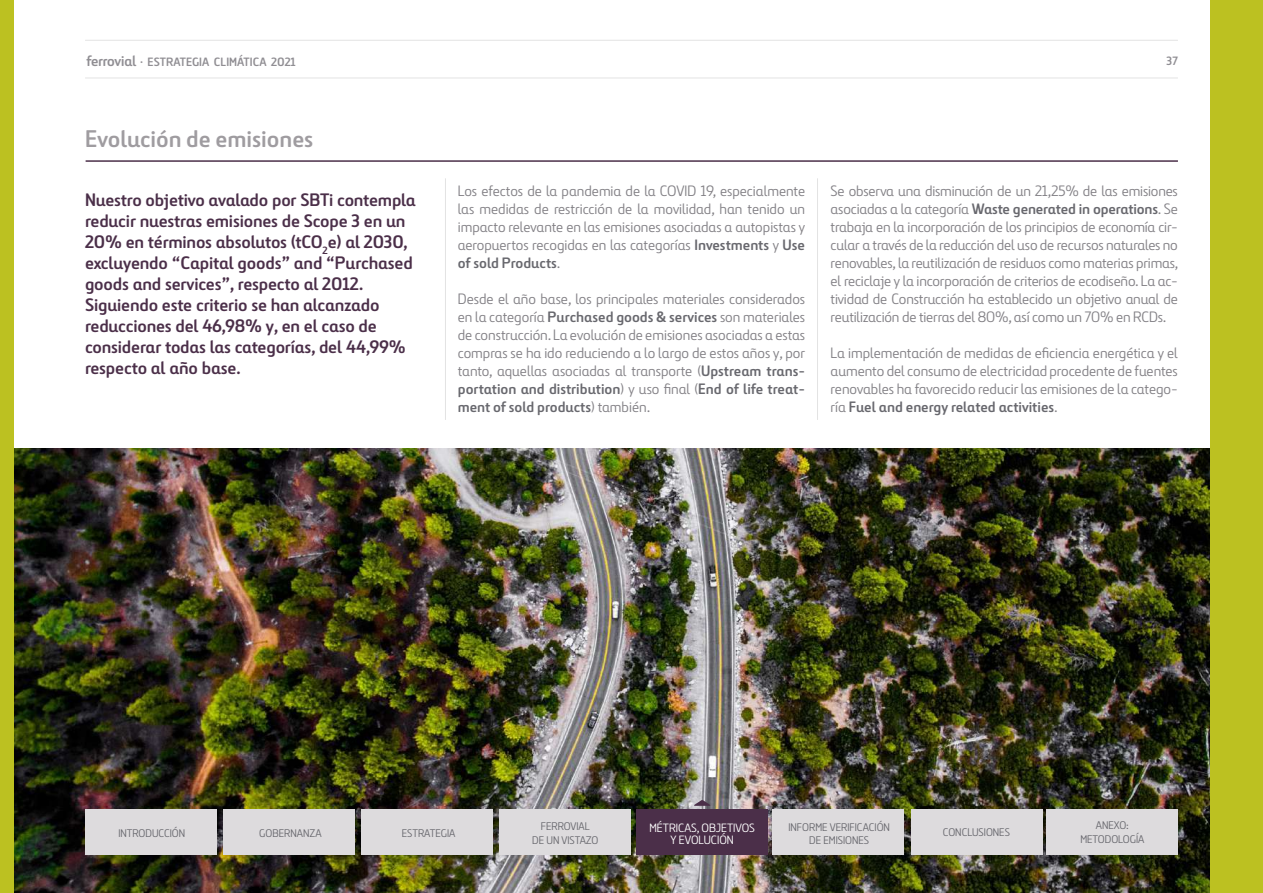
<style>
.page{position:relative;width:1263px;height:893px;background:#fff}
.page>*{position:absolute;margin:0;border:0;box-sizing:border-box;transform-origin:0 0}
.t1{font:700 24px "Ferrovial";color:#9f9ca0}
.t2{font:700 18px/21px "Ferrovial";letter-spacing:-.01em;color:#4b2f49}
.t3{font:15px/18px "Ferrovial";letter-spacing:-.005em;color:#838186;text-align:justify}
.t4{font:12px/12px "Ferrovial";color:#fff;text-align:center}
.t5{font:700 12px "Ferrovial";color:#908e93}
.t6{font:10.95px/13.2px "Ferrovial";color:#68686e;text-align:center}
.s1{font-size:15px}
.s2{font-weight:700;color:#68686e}
</style>
<div class="page">
<hr style="left:445px;top:178px;width:1px;height:242px;background:#e3e3e3">
<hr style="left:817px;top:178px;width:1px;height:242px;background:#e3e3e3">
<hr style="left:86px;top:160px;width:1092px;height:2px;background:#4b2f49">
<img style="left:14px;top:448px;width:1197px;height:445px">
<div style="left:1211px;top:0;width:52px;height:893px;background:#bcc121"></div>
<div style="left:0;top:0;width:14px;height:893px;background:#bcc121"></div>
<hr style="left:85px;top:78px;width:1093px;height:1px;background:#e3e3e3">
<hr style="left:85px;top:40px;width:1093px;height:1px;background:#e3e3e3">
<div style="left:86px;top:809px;width:131px;height:45px;background:#dddbdd"></div>
<div style="left:224px;top:809px;width:131px;height:46px;background:#dddbdd"></div>
<div style="left:361px;top:809px;width:131px;height:46px;background:#dddbdd"></div>
<div style="left:499px;top:809px;width:131px;height:46px;background:#dddbdd"></div>
<div style="left:636px;top:809px;width:131px;height:46px;background:#4b2f49"></div>
<div style="left:773px;top:809px;width:131px;height:46px;background:#dddbdd"></div>
<svg style="left:694px;top:800px;width:16px;height:6px"></svg>
<div style="left:1047px;top:809px;width:131px;height:46px;background:#dddbdd"></div>
<div style="left:911px;top:809px;width:131px;height:46px;background:#dddbdd"></div>
<p class="t5" style="left:85px;top:54px;width:212px"><span class="s1">∆</span> · ESTRATEGIA CLIMÁTICA 2021</p>
<p class="t5" style="left:1167px;top:53px;width:13px">37</p>
<h1 class="t1" style="left:85px;top:123px;width:230px">Evolución de emisiones</h1>
<p class="t2" style="left:85px;top:189px;width:332px">Nuestro objetivo avalado por SBTi contempla reducir nuestras emisiones de Scope 3 en un 20% en términos absolutos (tCO<sub>2</sub>e) al 2030, excluyendo “Capital goods” and “Purchased goods and services”, respecto al 2012.<br>Siguiendo este criterio se han alcanzado reducciones del 46,98% y, en el caso de considerar todas las categorías, del 44,99% respecto al año base.</p>
<p class="t3" style="left:458px;top:182px;width:349px">Los efectos de la pandemia de la COVID 19, especialmente las medidas de restricción de la movilidad, han tenido un impacto relevante en las emisiones asociadas a autopistas y aeropuertos recogidas en las categorías <span class="s2">Investments</span> y <span class="s2">Use of sold Products</span>.</p>
<p class="t3" style="left:458px;top:290px;width:349px">Desde el año base, los principales materiales considerados en la categoría <span class="s2">Purchased goods &amp; services</span> son materiales de construcción. La evolución de emisiones asociadas a estas compras se ha ido reduciendo a lo largo de estos años y, por tanto, aquellas asociadas al transporte (<span class="s2">Upstream trans&shy;portation and distribution</span>) y uso final (<span class="s2">End of life treat&shy;ment of sold products</span>) también.</p>
<p class="t3" style="left:831px;top:182px;width:349px">Se observa una disminución de un 21,25% de las emisiones asociadas a la categoría <span class="s2">Waste generated in operations</span>. Se trabaja en la incorporación de los principios de economía cir&shy;cular a través de la reducción del uso de recursos naturales no renovables, la reutilización de residuos como materias primas, el reciclaje y la incorporación de criterios de ecodiseño. La ac&shy;tividad de Construcción ha establecido un objetivo anual de reutilización de tierras del 80%, así como un 70% en RCDs.</p>
<p class="t3" style="left:831px;top:344px;width:349px">La implementación de medidas de eficiencia energética y el aumento del consumo de electricidad procedente de fuentes renovables ha favorecido reducir las emisiones de la catego&shy;ría <span class="s2">Fuel and energy related activities</span>.</p>
<p class="t6" style="left:118px;top:826px;width:68px">INTRODUCCIÓN</p>
<p class="t6" style="left:259px;top:826px;width:64px">GOBERNANZA</p>
<p class="t6" style="left:788px;top:820px;width:103px">INFORME VERIFICACIÓN<br>DE EMISIONES</p>
<p class="t6" style="left:402px;top:826px;width:55px">ESTRATEGIA</p>
<p class="t6" style="left:532px;top:820px;width:68px">FERROVIAL<br>DE UN VISTAZO</p>
<p class="t4" style="left:649px;top:821px;width:107px">MÉTRICAS, OBJETIVOS<br>Y EVOLUCIÓN</p>
<p class="t6" style="left:1080px;top:819px;width:66px">ANEXO:<br>METODOLOGÍA</p>
<p class="t6" style="left:943px;top:825px;width:68px">CONCLUSIONES</p>
</div>
